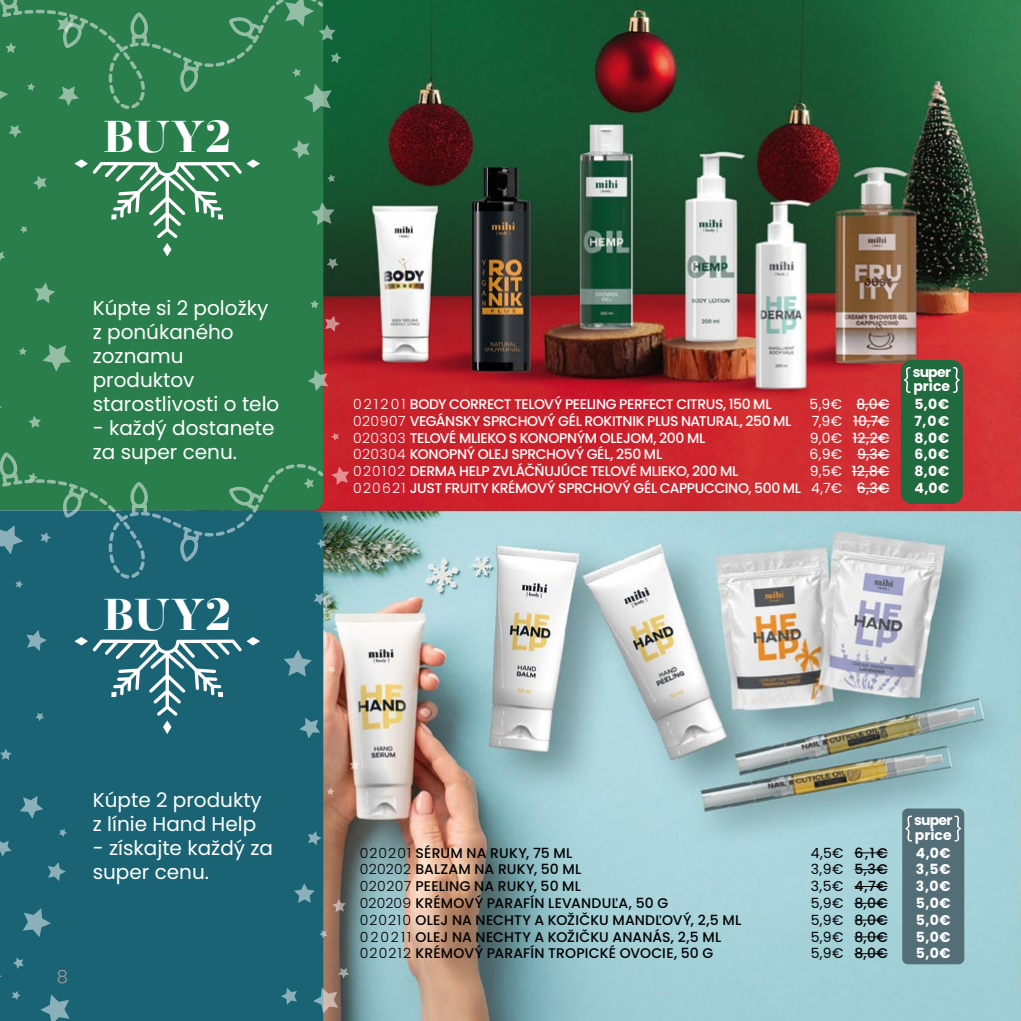
<style>
.page{position:relative;width:1021px;height:1021px;background:#fff}
.page>*{position:absolute;margin:0;border:0;box-sizing:border-box;transform-origin:0 0}
.t1{font:700 44.6px "Operetta 12";letter-spacing:.02em;color:#fff}
.t2{font:20px/24px "Poppins";color:#fff}
.t3{font:300 18px "Poppins";color:#9d9d9c}
.t4{font:500 14px/16.8px "Poppins";letter-spacing:-.03em;color:#fff}
.t5{font:500 14px/16.8px "Poppins";letter-spacing:.01em;color:#000}
.t6{font:700 14px/16.8px "Poppins";letter-spacing:-.02em;color:#fff}
.t7{font:14px/16.8px "Poppins";color:#000;text-align:justify}
.t8{font:14px/16.8px "Poppins";color:#fff;text-align:justify}
.s1{font-weight:300}
</style>
<div class="page">
<img style="left:323px;top:0;width:697px;height:1020px">
<div style="left:0;top:113px;width:323px;height:339px;background:#297e4c"></div>
<div style="left:0;top:605px;width:323px;height:415px;background:#196374"></div>
<svg style="left:20px;top:795px;width:23px;height:23px"></svg>
<svg style="left:26px;top:630px;width:21px;height:21px"></svg>
<svg style="left:35px;top:712px;width:9px;height:9px"></svg>
<svg style="left:59px;top:828px;width:8px;height:8px"></svg>
<svg style="left:40px;top:994px;width:30px;height:26px"></svg>
<svg style="left:0;top:399px;width:2px;height:16px"></svg>
<svg style="left:48px;top:862px;width:18px;height:19px"></svg>
<svg style="left:43px;top:344px;width:28px;height:27px"></svg>
<svg style="left:0;top:748px;width:12px;height:12px"></svg>
<svg style="left:0;top:251px;width:5px;height:10px"></svg>
<svg style="left:33px;top:176px;width:14px;height:14px"></svg>
<svg style="left:0;top:840px;width:12px;height:16px"></svg>
<svg style="left:28px;top:416px;width:13px;height:12px"></svg>
<svg style="left:19px;top:347px;width:8px;height:8px"></svg>
<svg style="left:34px;top:282px;width:21px;height:21px"></svg>
<svg style="left:9px;top:125px;width:13px;height:13px"></svg>
<svg style="left:0;top:966px;width:2px;height:17px"></svg>
<svg style="left:13px;top:957px;width:11px;height:11px"></svg>
<svg style="left:12px;top:990px;width:9px;height:9px"></svg>
<svg style="left:20px;top:226px;width:8px;height:7px"></svg>
<svg style="left:23px;top:908px;width:28px;height:29px"></svg>
<svg style="left:311px;top:202px;width:23px;height:23px"></svg>
<svg style="left:307px;top:370px;width:21px;height:21px"></svg>
<svg style="left:310px;top:300px;width:9px;height:8px"></svg>
<svg style="left:325px;top:316px;width:15px;height:16px"></svg>
<svg style="left:331px;top:433px;width:8px;height:7px"></svg>
<svg style="left:327px;top:174px;width:8px;height:8px"></svg>
<svg style="left:281px;top:987px;width:16px;height:17px"></svg>
<svg style="left:333px;top:621px;width:16px;height:16px"></svg>
<svg style="left:291px;top:140px;width:19px;height:19px"></svg>
<svg style="left:284px;top:649px;width:28px;height:27px"></svg>
<svg style="left:327px;top:258px;width:11px;height:11px"></svg>
<svg style="left:349px;top:759px;width:11px;height:10px"></svg>
<svg style="left:308px;top:831px;width:13px;height:14px"></svg>
<svg style="left:294px;top:883px;width:21px;height:19px"></svg>
<svg style="left:0;top:452px;width:349px;height:153px;background:#2d7068"></svg>
<svg style="left:338px;top:967px;width:11px;height:11px"></svg>
<svg style="left:327px;top:665px;width:9px;height:9px"></svg>
<svg style="left:319px;top:930px;width:8px;height:8px"></svg>
<svg style="left:299px;top:717px;width:21px;height:21px"></svg>
<svg style="left:332px;top:899px;width:14px;height:13px"></svg>
<svg style="left:313px;top:987px;width:25px;height:26px"></svg>
<svg style="left:327px;top:787px;width:7px;height:8px"></svg>
<svg style="left:0;top:0;width:341px;height:113px;background:#328253"></svg>
<svg style="left:74px;top:159px;width:186px;height:97px;background:#479065"></svg>
<svg style="left:74px;top:637px;width:186px;height:97px;background:#397987"></svg>
<hr style="left:856px;top:404px;width:33px;height:1px;background:#fff">
<hr style="left:853px;top:420px;width:36px;height:1px;background:#fff">
<hr style="left:852px;top:437px;width:37px;height:1px;background:#fff">
<hr style="left:857px;top:454px;width:32px;height:1px;background:#fff">
<hr style="left:851px;top:471px;width:38px;height:1px;background:#fff">
<hr style="left:856px;top:488px;width:33px;height:1px;background:#fff">
<div style="left:900px;top:360px;width:62px;height:144px;background:#21693e;border-radius:11px"></div>
<svg style="left:904px;top:367px;width:6px;height:26px"></svg>
<svg style="left:953px;top:367px;width:6px;height:26px"></svg>
<hr style="left:854px;top:852px;width:33px;height:1px;background:#000">
<hr style="left:854px;top:869px;width:33px;height:1px;background:#000">
<hr style="left:854px;top:886px;width:33px;height:1px;background:#000">
<hr style="left:854px;top:902px;width:33px;height:1px;background:#000">
<hr style="left:854px;top:919px;width:33px;height:1px;background:#000">
<hr style="left:854px;top:936px;width:33px;height:1px;background:#000">
<hr style="left:854px;top:953px;width:33px;height:1px;background:#000">
<div style="left:902px;top:808px;width:62px;height:156px;background:#536e77;border-radius:6px"></div>
<svg style="left:905px;top:815px;width:6px;height:26px"></svg>
<svg style="left:954px;top:815px;width:7px;height:26px"></svg>
<h1 class="t1" style="left:103px;top:110px;width:129px">BUY2</h1>
<h2 class="t2" style="left:93px;top:296px;width:188px">Kúpte si 2 položky z ponúkaného zoznamu produktov starostlivosti o telo</h2>
<h2 class="t2" style="left:93px;top:416px;width:183px">- každý dostanete za super cenu.</h2>
<h1 class="t1" style="left:103px;top:588px;width:129px">BUY2</h1>
<h2 class="t2" style="left:93px;top:788px;width:171px">Kúpte 2 produkty z línie Hand Help</h2>
<h2 class="t2" style="left:93px;top:836px;width:182px">- získajte každý za super cenu.</h2>
<p class="t3" style="left:57px;top:966px;width:13px">8</p>
<p class="t4" style="left:353px;top:395px;width:449px"><span class="s1">0 2 1 2 0 1</span> BODY CORRECT TELOVÝ PEELING PERFECT CITRUS, 150 ML <span class="s1">020907</span> VEGÁNSKY SPRCHOVÝ GÉL ROKITNIK PLUS NATURAL, 250 ML <span class="s1">020303</span> TELOVÉ MLIEKO S KONOPNÝM OLEJOM, 200 ML<br><span class="s1">020304</span> KONOPNÝ OLEJ SPRCHOVÝ GÉL, 250 ML<br><span class="s1">020102</span> DERMA HELP ZVLÁČŇUJÚCE TELOVÉ MLIEKO, 200 ML<br><span class="s1">020621</span> JUST FRUITY KRÉMOVÝ SPRCHOVÝ GÉL CAPPUCCINO, 500 ML</p>
<p class="t8" style="left:809px;top:395px;width:34px">5,9€ 7,9€ 9,0€ 6,9€ 9,5€ 4,7€</p>
<p class="t4" style="left:851px;top:395px;width:39px;text-align:center">8,0€<br>10,7€<br>12,2€<br>9,3€<br>12,8€<br>6,3€</p>
<p class="t6" style="left:912px;top:365px;width:40px;line-height:14.6px">super price</p>
<p class="t6" style="left:914px;top:395px;width:36px;text-align:justify">5,0€ 7,0€ 8,0€ 6,0€ 8,0€ 4,0€</p>
<p class="t5" style="left:360px;top:844px;width:383px"><span class="s1">020201</span> SÉRUM NA RUKY, 75 ML<br><span class="s1">020202</span> BALZAM NA RUKY, 50 ML<br><span class="s1">020207</span> PEELING NA RUKY, 50 ML<br><span class="s1">020209</span> KRÉMOVÝ PARAFÍN LEVANDUĽA, 50 G<br><span class="s1">020210</span> OLEJ NA NECHTY A KOŽIČKU MANDĽOVÝ, 2,5 ML <span class="s1">020211</span> OLEJ NA NECHTY A KOŽIČKU ANANÁS, 2,5 ML <span class="s1">020212</span> KRÉMOVÝ PARAFÍN TROPICKÉ OVOCIE, 50 G</p>
<p class="t7" style="left:810px;top:844px;width:34px">4,5€ 3,9€ 3,5€ 5,9€ 5,9€ 5,9€ 5,9€</p>
<p class="t5" style="left:854px;top:844px;width:35px;text-align:justify">6,1€ 5,3€ 4,7€ 8,0€ 8,0€ 8,0€ 8,0€</p>
<p class="t6" style="left:914px;top:813px;width:40px;line-height:14.6px">super price</p>
<p class="t6" style="left:915px;top:844px;width:36px;text-align:justify">4,0€ 3,5€ 3,0€ 5,0€ 5,0€ 5,0€ 5,0€</p>
</div>
